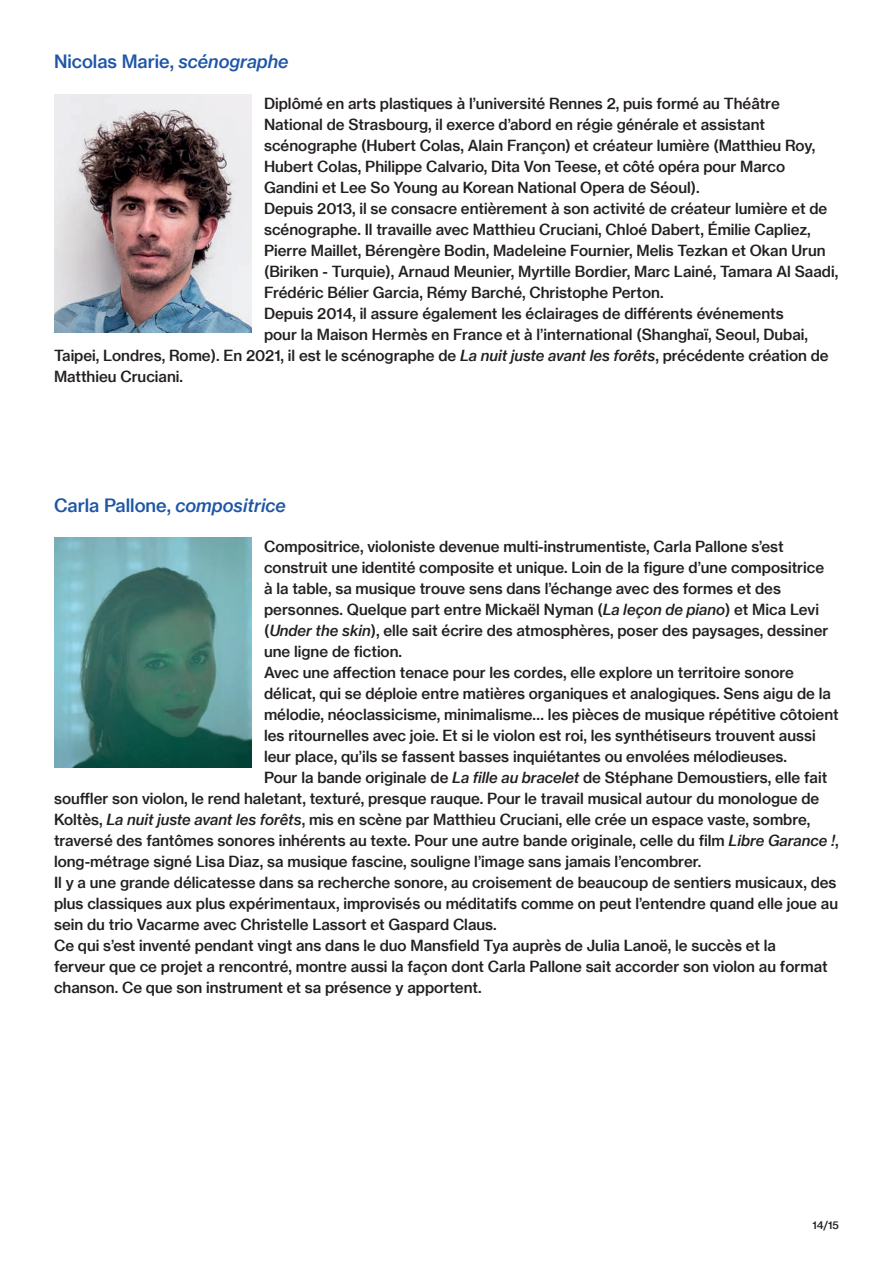
<style>
.page{position:relative;width:893px;height:1263px;background:#fff}
.page>*{position:absolute;margin:0;border:0;box-sizing:border-box;transform-origin:0 0}
.t1{font:18px "N Haas Grotesk TX Pro 65 Md";color:#1e56a6}
.t2{font:15px "N Haas Grotesk TX Pro 65 Md";color:#231f20}
.t3{font:10.5px "N Haas Grotesk TX Pro 65 Md";color:#231f20}
.s1{font-family:"N Haas Grotesk TX Pro 66 Md It"}
</style>
<div class="page">
<img style="left:55px;top:94px;width:196px;height:239px">
<img style="left:54px;top:538px;width:197px;height:229px">
<p class="t1" style="left:54px;top:50px;width:236px">Nicolas Marie, <span class="s1">scénographe</span></p>
<p class="t2" style="left:264px;top:94px;width:517px">Diplômé en arts plastiques à l’université Rennes 2, puis formé au Théâtre</p>
<p class="t2" style="left:264px;top:115px;width:502px">National de Strasbourg, il exerce d’abord en régie générale et assistant</p>
<p class="t2" style="left:264px;top:136px;width:553px">scénographe (Hubert Colas, Alain Françon) et créateur lumière (Matthieu Roy,</p>
<p class="t2" style="left:264px;top:157px;width:523px">Hubert Colas, Philippe Calvario, Dita Von Teese, et côté opéra pour Marco</p>
<p class="t2" style="left:264px;top:178px;width:437px">Gandini et Lee So Young au Korean National Opera de Séoul).</p>
<p class="t2" style="left:264px;top:199px;width:565px">Depuis 2013, il se consacre entièrement à son activité de créateur lumière et de</p>
<p class="t2" style="left:264px;top:220px;width:548px">scénographe. Il travaille avec Matthieu Cruciani, Chloé Dabert, Émilie Capliez,</p>
<p class="t2" style="left:264px;top:241px;width:563px">Pierre Maillet, Bérengère Bodin, Madeleine Fournier, Melis Tezkan et Okan Urun</p>
<p class="t2" style="left:264px;top:262px;width:576px">(Biriken - Turquie), Arnaud Meunier, Myrtille Bordier, Marc Lainé, Tamara Al Saadi,</p>
<p class="t2" style="left:264px;top:283px;width:401px">Frédéric Bélier Garcia, Rémy Barché, Christophe Perton.</p>
<p class="t2" style="left:264px;top:304px;width:521px">Depuis 2014, il assure également les éclairages de différents événements</p>
<p class="t2" style="left:264px;top:325px;width:545px">pour la Maison Hermès en France et à l’international (Shanghaï, Seoul, Dubai,</p>
<p class="t2" style="left:54px;top:346px;width:776px">Taipei, Londres, Rome). En 2021, il est le scénographe de <span class="s1">La nuit juste avant les forêts</span>, précédente création de</p>
<p class="t2" style="left:54px;top:367px;width:130px">Matthieu Cruciani.</p>
<p class="t1" style="left:54px;top:494px;width:233px">Carla Pallone, <span class="s1">compositrice</span></p>
<p class="t2" style="left:264px;top:538px;width:521px">Compositrice, violoniste devenue multi-instrumentiste, Carla Pallone s’est</p>
<p class="t2" style="left:264px;top:559px;width:562px">construit une identité composite et unique. Loin de la figure d’une compositrice</p>
<p class="t2" style="left:264px;top:580px;width:518px">à la table, sa musique trouve sens dans l’échange avec des formes et des</p>
<p class="t2" style="left:264px;top:601px;width:556px">personnes. Quelque part entre Mickaël Nyman (<span class="s1">La leçon de piano</span>) et Mica Levi</p>
<p class="t2" style="left:264px;top:622px;width:566px">(<span class="s1">Under the skin</span>), elle sait écrire des atmosphères, poser des paysages, dessiner</p>
<p class="t2" style="left:264px;top:643px;width:140px">une ligne de fiction.</p>
<p class="t2" style="left:264px;top:664px;width:531px">Avec une affection tenace pour les cordes, elle explore un territoire sonore</p>
<p class="t2" style="left:264px;top:685px;width:568px">délicat, qui se déploie entre matières organiques et analogiques. Sens aigu de la</p>
<p class="t2" style="left:264px;top:706px;width:576px">mélodie, néoclassicisme, minimalisme… les pièces de musique répétitive côtoient</p>
<p class="t2" style="left:264px;top:727px;width:553px">les ritournelles avec joie. Et si le violon est roi, les synthétiseurs trouvent aussi</p>
<p class="t2" style="left:264px;top:748px;width:525px">leur place, qu’ils se fassent basses inquiétantes ou envolées mélodieuses.</p>
<p class="t2" style="left:264px;top:769px;width:565px">Pour la bande originale de <span class="s1">La fille au bracelet</span> de Stéphane Demoustiers, elle fait</p>
<p class="t2" style="left:54px;top:790px;width:767px">souffler son violon, le rend haletant, texturé, presque rauque. Pour le travail musical autour du monologue de</p>
<p class="t2" style="left:54px;top:811px;width:758px">Koltès, <span class="s1">La nuit juste avant les forêts</span>, mis en scène par Matthieu Cruciani, elle crée un espace vaste, sombre,</p>
<p class="t2" style="left:54px;top:832px;width:786px">traversé des fantômes sonores inhérents au texte. Pour une autre bande originale, celle du film <span class="s1">Libre Garance !</span>,</p>
<p class="t2" style="left:54px;top:853px;width:649px">long-métrage signé Lisa Diaz, sa musique fascine, souligne l’image sans jamais l’encombrer.</p>
<p class="t2" style="left:54px;top:874px;width:784px">Il y a une grande délicatesse dans sa recherche sonore, au croisement de beaucoup de sentiers musicaux, des</p>
<p class="t2" style="left:54px;top:895px;width:786px">plus classiques aux plus expérimentaux, improvisés ou méditatifs comme on peut l’entendre quand elle joue au</p>
<p class="t2" style="left:54px;top:916px;width:444px">sein du trio Vacarme avec Christelle Lassort et Gaspard Claus.</p>
<p class="t2" style="left:54px;top:937px;width:724px">Ce qui s’est inventé pendant vingt ans dans le duo Mansfield Tya auprès de Julia Lanoë, le succès et la</p>
<p class="t2" style="left:54px;top:958px;width:775px">ferveur que ce projet a rencontré, montre aussi la façon dont Carla Pallone sait accorder son violon au format</p>
<p class="t2" style="left:54px;top:979px;width:429px">chanson. Ce que son instrument et sa présence y apportent.</p>
<p class="t3" style="left:812px;top:1219px;width:28px">14/15</p>
</div>
